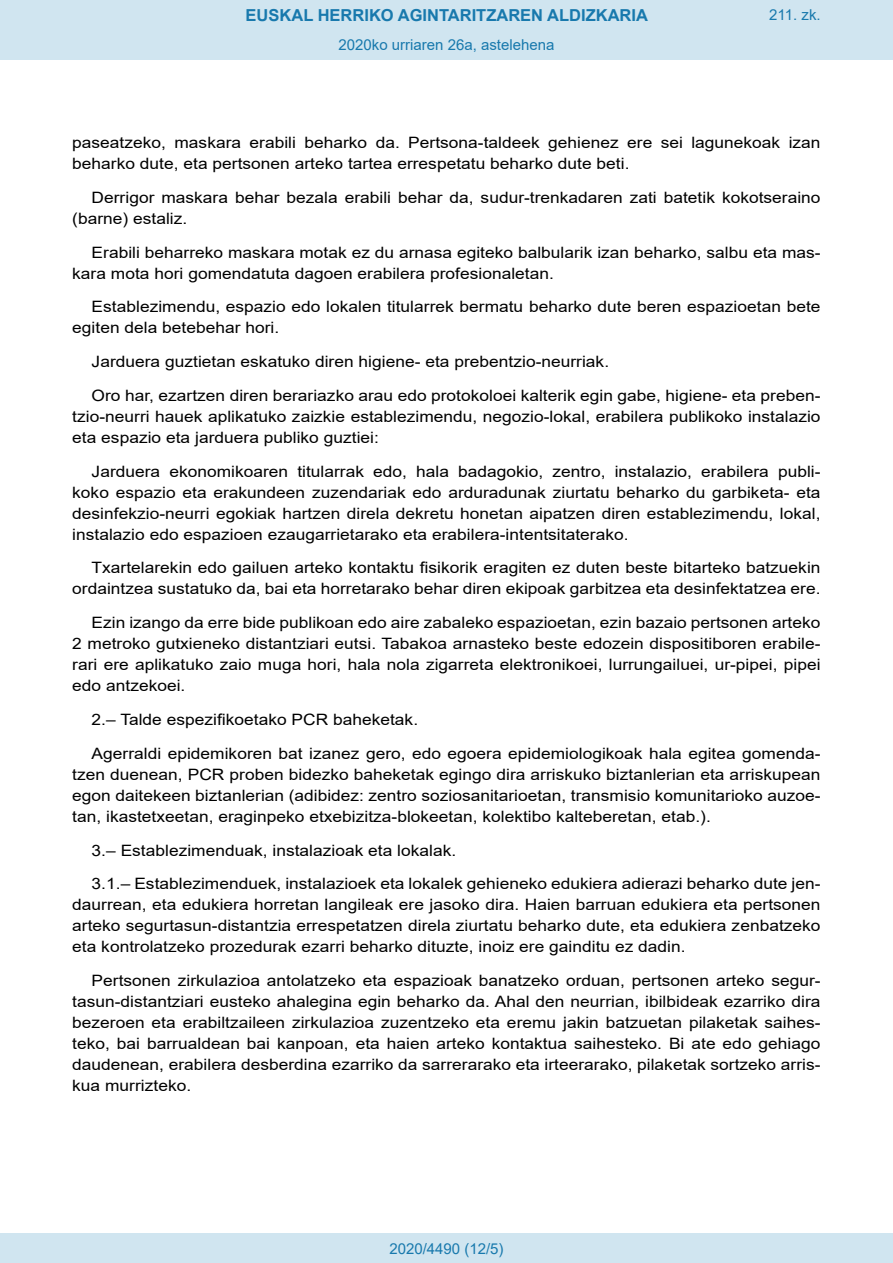
<style>
.page{position:relative;width:893px;height:1263px;background:#fff}
.page>*{position:absolute;margin:0;border:0;box-sizing:border-box;transform-origin:0 0}
.t1{font:700 16.5px "Arial";color:#1879ad}
.BOPVDetalle{font:15.6px/21px "Arial";color:#000;text-align:justify;scale:1.11 1}
.Paginacion_Centro{font:15px "Arial";color:#1879ad}
</style>
<div class="page">
<div style="left:0;top:0;width:893px;height:60px;background:#d0e5f0"></div>
<div style="left:0;top:1233px;width:893px;height:30px;background:#d0e5f0"></div>
<p class="t1" style="left:246px;top:3px;width:404px">EUSKAL HERRIKO AGINTARITZAREN ALDIZKARIA</p>
<p class="Paginacion_Centro" style="left:338px;top:35px;width:217px">2020ko urriaren 26a, astelehena</p>
<p class="Paginacion_Centro" style="left:769px;top:5px;width:53px">211. zk.</p>
<p class="BOPVDetalle" style="left:72px;top:132px;width:676px">paseatzeko, maskara erabili beharko da. Pertsona-taldeek gehienez ere sei lagunekoak izan beharko dute, eta pertsonen arteko tartea errespetatu beharko dute beti.</p>
<p class="BOPVDetalle" style="left:72px;top:187px;width:676px;text-indent:19px">Derrigor maskara behar bezala erabili behar da, sudur-trenkadaren zati batetik kokotseraino (barne) estaliz.</p>
<p class="BOPVDetalle" style="left:72px;top:242px;width:676px;text-indent:19px">Erabili beharreko maskara motak ez du arnasa egiteko balbularik izan beharko, salbu eta mas&shy;kara mota hori gomendatuta dagoen erabilera profesionaletan.</p>
<p class="BOPVDetalle" style="left:72px;top:296px;width:676px;text-indent:19px">Establezimendu, espazio edo lokalen titularrek bermatu beharko dute beren espazioetan bete egiten dela betebehar hori.</p>
<p class="BOPVDetalle" style="left:92px;top:351px;width:468px">Jarduera guztietan eskatuko diren higiene- eta prebentzio-neurriak.</p>
<p class="BOPVDetalle" style="left:72px;top:385px;width:676px;text-indent:19px">Oro har, ezartzen diren berariazko arau edo protokoloei kalterik egin gabe, higiene- eta preben&shy;tzio-neurri hauek aplikatuko zaizkie establezimendu, negozio-lokal, erabilera publikoko instalazio eta espazio eta jarduera publiko guztiei:</p>
<p class="BOPVDetalle" style="left:72px;top:461px;width:676px;text-indent:19px">Jarduera ekonomikoaren titularrak edo, hala badagokio, zentro, instalazio, erabilera publi&shy;koko espazio eta erakundeen zuzendariak edo arduradunak ziurtatu beharko du garbiketa- eta desinfekzio-neurri egokiak hartzen direla dekretu honetan aipatzen diren establezimendu, lokal, instalazio edo espazioen ezaugarrietarako eta erabilera-intentsitaterako.</p>
<p class="BOPVDetalle" style="left:72px;top:557px;width:676px;text-align:right">Txartelarekin edo gailuen arteko kontaktu fisikorik eragiten ez duten beste bitarteko batzuekin ordaintzea sustatuko da, bai eta horretarako behar diren ekipoak garbitzea eta desinfektatzea ere.</p>
<p class="BOPVDetalle" style="left:72px;top:612px;width:676px;text-indent:19px">Ezin izango da erre bide publikoan edo aire zabaleko espazioetan, ezin bazaio pertsonen arteko 2 metroko gutxieneko distantziari eutsi. Tabakoa arnasteko beste edozein dispositiboren erabile&shy;rari ere aplikatuko zaio muga hori, hala nola zigarreta elektronikoei, lurrungailuei, ur-pipei, pipei edo antzekoei.</p>
<p class="BOPVDetalle" style="left:92px;top:709px;width:296px">2.– Talde espezifikoetako PCR baheketak.</p>
<p class="BOPVDetalle" style="left:72px;top:743px;width:676px;text-indent:19px">Agerraldi epidemikoren bat izanez gero, edo egoera epidemiologikoak hala egitea gomenda&shy;tzen duenean, PCR proben bidezko baheketak egingo dira arriskuko biztanlerian eta arriskupean egon daitekeen biztanlerian (adibidez: zentro soziosanitarioetan, transmisio komunitarioko auzoe&shy;tan, ikastetxeetan, eraginpeko etxebizitza-blokeetan, kolektibo kalteberetan, etab.).</p>
<p class="BOPVDetalle" style="left:92px;top:839px;width:330px">3.– Establezimenduak, instalazioak eta lokalak.</p>
<p class="BOPVDetalle" style="left:72px;top:873px;width:676px;text-indent:19px">3.1.– Establezimenduek, instalazioek eta lokalek gehieneko edukiera adierazi beharko dute jen&shy;daurrean, eta edukiera horretan langileak ere jasoko dira. Haien barruan edukiera eta pertsonen arteko segurtasun-distantzia errespetatzen direla ziurtatu beharko dute, eta edukiera zenbatzeko eta kontrolatzeko prozedurak ezarri beharko dituzte, inoiz ere gainditu ez dadin.</p>
<p class="BOPVDetalle" style="left:72px;top:970px;width:676px;text-indent:19px">Pertsonen zirkulazioa antolatzeko eta espazioak banatzeko orduan, pertsonen arteko segur&shy;tasun-distantziari eusteko ahalegina egin beharko da. Ahal den neurrian, ibilbideak ezarriko dira bezeroen eta erabiltzaileen zirkulazioa zuzentzeko eta eremu jakin batzuetan pilaketak saihes&shy;teko, bai barrualdean bai kanpoan, eta haien arteko kontaktua saihesteko. Bi ate edo gehiago daudenean, erabilera desberdina ezarriko da sarrerarako eta irteerarako, pilaketak sortzeko arris&shy;kua murrizteko.</p>
<p class="Paginacion_Centro" style="left:389px;top:1238px;width:116px">2020/4490 (12/5)</p>
</div>
